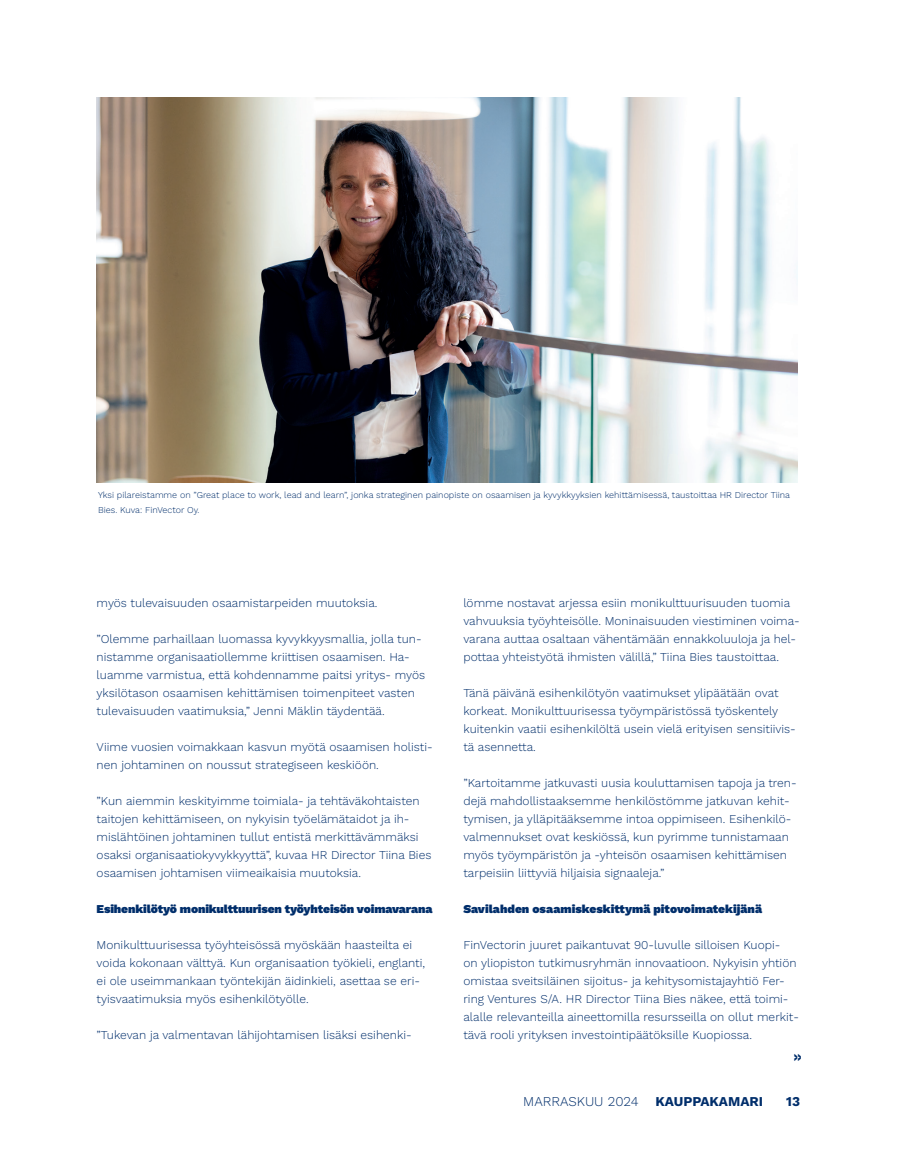
<style>
.page{position:relative;width:898px;height:1153px;background:#fff}
.page>*{position:absolute;margin:0;border:0;box-sizing:border-box;transform-origin:0 0}
.t1{font:700 13.5px "Work Sans";color:#002e6b}
.t2{font:300 13.5px "Work Sans";color:#002e6b}
.t3{font:300 12px/18px "Work Sans";color:#002e6b}
.t4{font:900 12px "Work Sans";letter-spacing:-.01em;color:#002e6b}
.t5{font:900 12px "Work Sans";letter-spacing:-.01em;color:#002e6b;scale:.5 1}
.t6{font:300 9px/15px "Work Sans";color:#002e6b}
</style>
<div class="page">
<img style="left:97px;top:98px;width:700px;height:385px">
<p class="t6" style="left:98px;top:487px;width:693px">Yksi pilareistamme on ”Great place to work, lead and learn”, jonka strateginen painopiste on osaamisen ja kyvykkyyksien kehittämisessä, taustoittaa HR Director Tiina<br>Bies. Kuva: FinVector Oy.</p>
<p class="t3" style="left:97px;top:593px;width:282px">myös tulevaisuuden osaamistarpeiden muutoksia.</p>
<p class="t3" style="left:97px;top:629px;width:330px">”Olemme parhaillaan luomassa kyvykkyysmallia, jolla tun&shy;nistamme organisaatiollemme kriittisen osaamisen. Ha&shy;luamme varmistua, että kohdennamme paitsi yritys- myös yksilötason osaamisen kehittämisen toimenpiteet vasten tulevaisuuden vaatimuksia,” Jenni Mäklin täydentää.</p>
<p class="t3" style="left:97px;top:737px;width:337px">Viime vuosien voimakkaan kasvun myötä osaamisen holisti&shy;nen johtaminen on noussut strategiseen keskiöön.</p>
<p class="t3" style="left:97px;top:791px;width:336px">”Kun aiemmin keskityimme toimiala- ja tehtäväkohtaisten taitojen kehittämiseen, on nykyisin työelämätaidot ja ih&shy;mislähtöinen johtaminen tullut entistä merkittävämmäksi osaksi organisaatiokyvykkyyttä”, kuvaa HR Director Tiina Bies osaamisen johtamisen viimeaikaisia muutoksia.</p>
<p class="t4" style="left:97px;top:899px;width:337px">Esihenkilötyö monikulttuurisen työyhteisön voimavarana</p>
<p class="t3" style="left:97px;top:935px;width:330px">Monikulttuurisessa työyhteisössä myöskään haasteilta ei voida kokonaan välttyä. Kun organisaation työkieli, englanti, ei ole useimmankaan työntekijän äidinkieli, asettaa se eri&shy;tyisvaatimuksia myös esihenkilötyölle.</p>
<p class="t3" style="left:97px;top:1025px;width:316px">”Tukevan ja valmentavan lähijohtamisen lisäksi esihenki-</p>
<p class="t3" style="left:463px;top:593px;width:337px">lömme nostavat arjessa esiin monikulttuurisuuden tuomia vahvuuksia työyhteisölle. Moninaisuuden viestiminen voima&shy;varana auttaa osaltaan vähentämään ennakkoluuloja ja hel&shy;pottaa yhteistyötä ihmisten välillä,” Tiina Bies taustoittaa.</p>
<p class="t3" style="left:463px;top:683px;width:334px">Tänä päivänä esihenkilötyön vaatimukset ylipäätään ovat korkeat. Monikulttuurisessa työympäristössä työskentely kuitenkin vaatii esihenkilöltä usein vielä erityisen sensitiivis&shy;tä asennetta.</p>
<p class="t3" style="left:463px;top:773px;width:334px">”Kartoitamme jatkuvasti uusia kouluttamisen tapoja ja tren&shy;dejä mahdollistaaksemme henkilöstömme jatkuvan kehit&shy;tymisen, ja ylläpitääksemme intoa oppimiseen. Esihenkilö&shy;valmennukset ovat keskiössä, kun pyrimme tunnistamaan myös työympäristön ja -yhteisön osaamisen kehittämisen tarpeisiin liittyviä hiljaisia signaaleja.”</p>
<p class="t4" style="left:463px;top:899px;width:300px">Savilahden osaamiskeskittymä pitovoimatekijänä</p>
<p class="t3" style="left:463px;top:935px;width:337px">FinVectorin juuret paikantuvat 90-luvulle silloisen Kuopi-<br>on yliopiston tutkimusryhmän innovaatioon. Nykyisin yhtiön omistaa sveitsiläinen sijoitus- ja kehitysomistajayhtiö Fer&shy;ring Ventures S/A. HR Director Tiina Bies näkee, että toimi&shy;alalle relevanteilla aineettomilla resursseilla on ollut merkit&shy;tävä rooli yrityksen investointipäätöksille Kuopiossa.</p>
<p class="t5" style="left:793px;top:1047px;width:16px">&gt;&gt;</p>
<p class="t2" style="left:523px;top:1091px;width:117px">MARRASKUU 2024</p>
<p class="t1" style="left:655px;top:1090px;width:109px">KAUPPAKAMARI</p>
<p class="t1" style="left:786px;top:1090px;width:15px">13</p>
</div>
